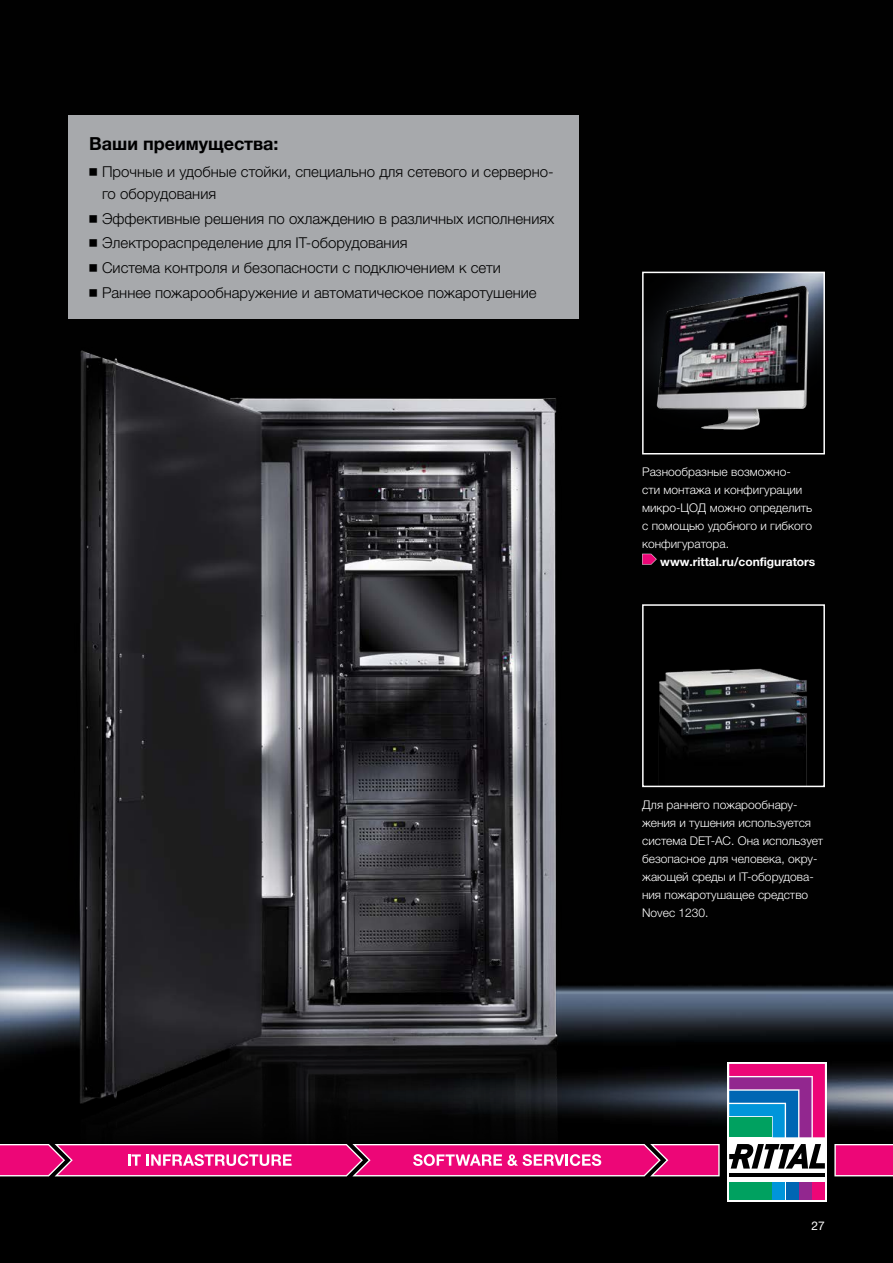
<style>
.page{position:relative;width:893px;height:1263px;background:#fff}
.page>*{position:absolute;margin:0;border:0;box-sizing:border-box;transform-origin:0 0}
.t1{font:700 18px "Neue Helvetica For Rittal";color:#000}
.t2{font:300 15px/24.6px "Neue Helvetica For Rittal";color:#000}
.t3{font:300 12px/18px "Neue Helvetica For Rittal";color:#fff}
.t4{font:700 12px "Neue Helvetica For Rittal";color:#fff}
.t5{font:12px "Neue Helvetica For Rittal";color:#fff}
</style>
<div class="page">
<div style="left:0;top:0;width:893px;height:1020px;background:#010101"></div>
<img style="left:816px;top:275px;width:6px;height:166px">
<div style="left:642px;top:272px;width:183px;height:182px;border:2px solid #fff"></div>
<img style="left:634px;top:275px;width:182px;height:183px">
<img style="left:645px;top:607px;width:177px;height:177px">
<div style="left:642px;top:604px;width:183px;height:183px;border:2px solid #fff"></div>
<svg style="left:0;top:1020px;width:893px;height:243px;background:#0c0d10"></svg>
<div style="left:68px;top:115px;width:511px;height:204px;background:#a7a9ac"></div>
<div style="left:10px;top:1129px;width:592px;height:130px;background:#000"></div>
<svg style="left:642px;top:554px;width:15px;height:11px"></svg>
<img style="left:10px;top:343px;width:592px;height:786px">
<svg style="left:834px;top:1144px;width:59px;height:32px;background:#ec1c82"></svg>
<svg style="left:0;top:1144px;width:720px;height:32px;background:#ea2f8a"></svg>
<svg style="left:727px;top:1062px;width:100px;height:139px"></svg>
<div style="left:729px;top:1182px;width:42px;height:17px;background:#00a160"></div>
<div style="left:773px;top:1182px;width:12px;height:17px;background:#0095da"></div>
<div style="left:786px;top:1182px;width:12px;height:17px;background:#0066b3"></div>
<div style="left:799px;top:1182px;width:12px;height:17px;background:#92278f"></div>
<svg style="left:729px;top:1064px;width:96px;height:73px;background:#73579b"></svg>
<div style="left:813px;top:1182px;width:12px;height:17px;background:#ed0677"></div>
<hr style="left:729px;top:1173px;width:96px;height:3px;background:#000">
<svg style="left:729px;top:1144px;width:96px;height:24px"></svg>
<h1 class="t1" style="left:89px;top:132px;width:191px">Ваши преимущества:</h1>
<p class="t2" style="left:102px;top:160px;width:453px;line-height:22.5px;text-indent:-13px">◾ Прочные и удобные стойки, специально для сетевого и серверно&shy;го оборудования</p>
<p class="t2" style="left:89px;top:206px;width:467px">◾ Эффективные решения по охлаждению в различных исполнениях ◾ Электрораспределение для IT-оборудования<br>◾ Система контроля и безопасности с подключением к сети<br>◾ Раннее пожарообнаружение и автоматическое пожаротушение</p>
<p class="t3" style="left:642px;top:463px;width:172px">Разнообразные возможно-<br>сти монтажа и конфигурации микро-ЦОД можно определить с помощью удобного и гибкого конфигуратора.</p>
<p class="t4" style="left:660px;top:555px;width:157px">www.rittal.ru/configurators</p>
<p class="t3" style="left:642px;top:796px;width:183px">Для раннего пожарообнару&shy;жения и тушения используется система DET-AC. Она использует безопасное для человека, окру&shy;жающей среды и IT-оборудова&shy;ния пожаротушащее средство<br>Novec 1230.</p>
<p class="t5" style="left:812px;top:1218px;width:15px">27</p>
</div>
